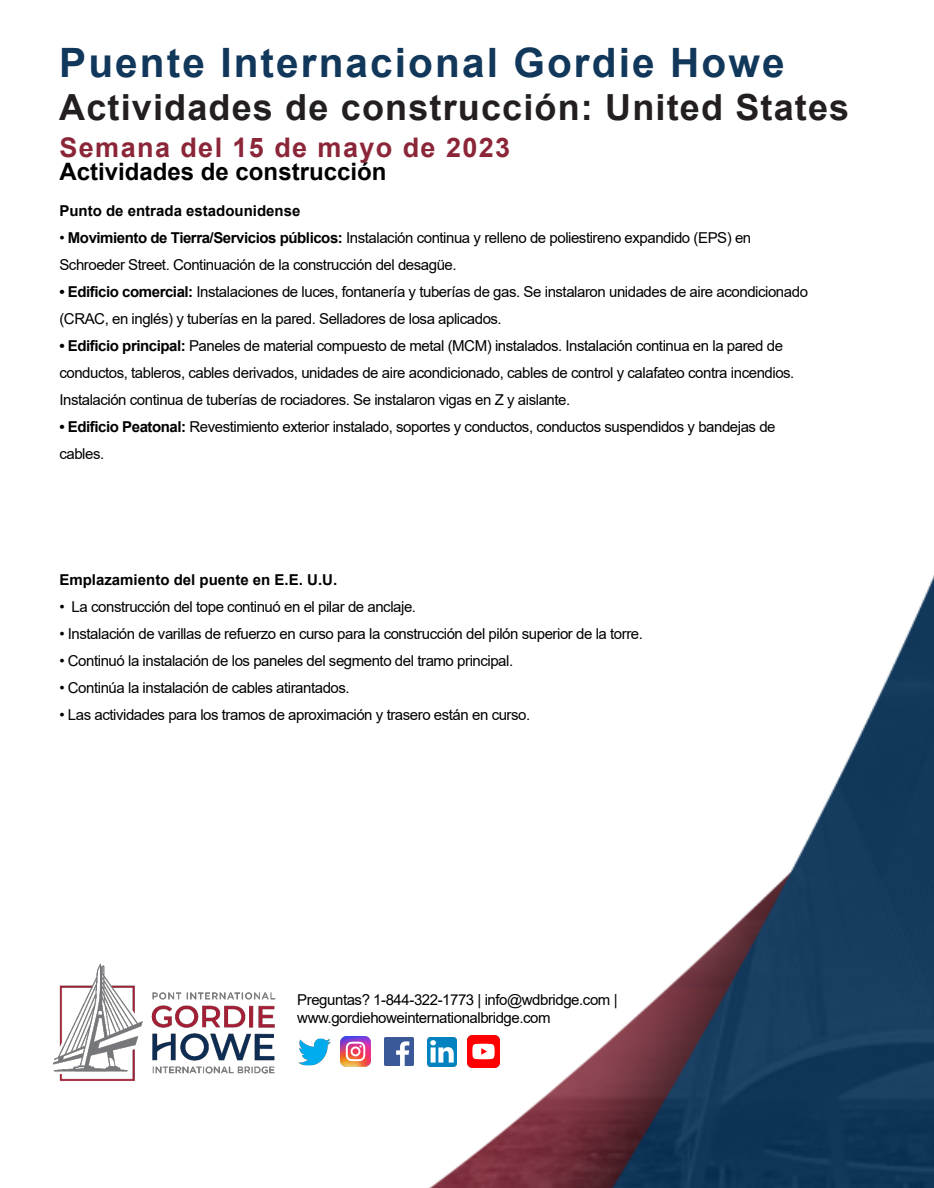
<style>
.page{position:relative;width:934px;height:1188px;background:#fff}
.page>*{position:absolute;margin:0;border:0;box-sizing:border-box;transform-origin:0 0}
.t1{font:700 40.5px "Arial";letter-spacing:.05em;color:#11375a}
.t2{font:700 36px "Arial";letter-spacing:.03em;color:#231f20}
.t3{font:700 27px "Arial";letter-spacing:.05em;color:#8b2638}
.t4{font:700 24px "Arial";color:#000}
.t5{font:15px/27px "Arial";letter-spacing:-.03em;color:#000}
.t6{font:700 15px "Arial";color:#000}
.s1{font-weight:700}
</style>
<div class="page">
<img style="left:340px;top:578px;width:593px;height:610px">
<img style="left:298px;top:1038px;width:33px;height:28px">
<img style="left:385px;top:1038px;width:28px;height:28px">
<img style="left:427px;top:1037px;width:29px;height:29px">
<img style="left:467px;top:1036px;width:32px;height:32px">
<img style="left:341px;top:1037px;width:29px;height:30px">
<img style="left:52px;top:963px;width:224px;height:118px">
<h1 class="t1" style="left:59px;top:34px;width:726px">Puente Internacional Gordie Howe</h1>
<h2 class="t2" style="left:59px;top:82px;width:791px">Actividades de construcción: United States</h2>
<h3 class="t3" style="left:59px;top:129px;width:452px">Semana del 15 de mayo de 2023</h3>
<h3 class="t4" style="left:59px;top:155px;width:328px">Actividades de construcción</h3>
<p class="t6" style="left:59px;top:200px;width:242px">Punto de entrada estadounidense</p>
<p class="t5" style="left:59px;top:224px;width:693px">• <span class="s1">Movimiento de Tierra/Servicios públicos:</span> Instalación continua y relleno de poliestireno expandido (EPS) en<br>Schroeder Street. Continuación de la construcción del desagüe.</p>
<p class="t5" style="left:59px;top:278px;width:749px"><span class="s1">• Edificio comercial:</span> Instalaciones de luces, fontanería y tuberías de gas. Se instalaron unidades de aire acondicionado (CRAC, en inglés) y tuberías en la pared. Selladores de losa aplicados.</p>
<p class="t5" style="left:59px;top:332px;width:736px"><span class="s1">• Edificio principal:</span> Paneles de material compuesto de metal (MCM) instalados. Instalación continua en la pared de conductos, tableros, cables derivados, unidades de aire acondicionado, cables de control y calafateo contra incendios.<br>Instalación continua de tuberías de rociadores. Se instalaron vigas en Z y aislante.</p>
<p class="t5" style="left:59px;top:413px;width:717px"><span class="s1">• Edificio Peatonal:</span> Revestimiento exterior instalado, soportes y conductos, conductos suspendidos y bandejas de cables.</p>
<p class="t6" style="left:59px;top:569px;width:279px">Emplazamiento del puente en E.E. U.U.</p>
<p class="t5" style="left:59px;top:593px;width:358px">• La construcción del tope continuó en el pilar de anclaje.</p>
<p class="t5" style="left:59px;top:620px;width:585px">• Instalación de varillas de refuerzo en curso para la construcción del pilón superior de la torre.</p>
<p class="t5" style="left:59px;top:647px;width:455px">• Continuó la instalación de los paneles del segmento del tramo principal.</p>
<p class="t5" style="left:59px;top:674px;width:292px">• Continúa la instalación de cables atirantados.</p>
<p class="t5" style="left:59px;top:701px;width:472px">• Las actividades para los tramos de aproximación y trasero están en curso.</p>
<p class="t5" style="left:297px;top:990px;width:321px;line-height:18px">Preguntas? 1-844-322-1773 | info@wdbridge.com | www.gordiehoweinternationalbridge.com</p>
</div>
